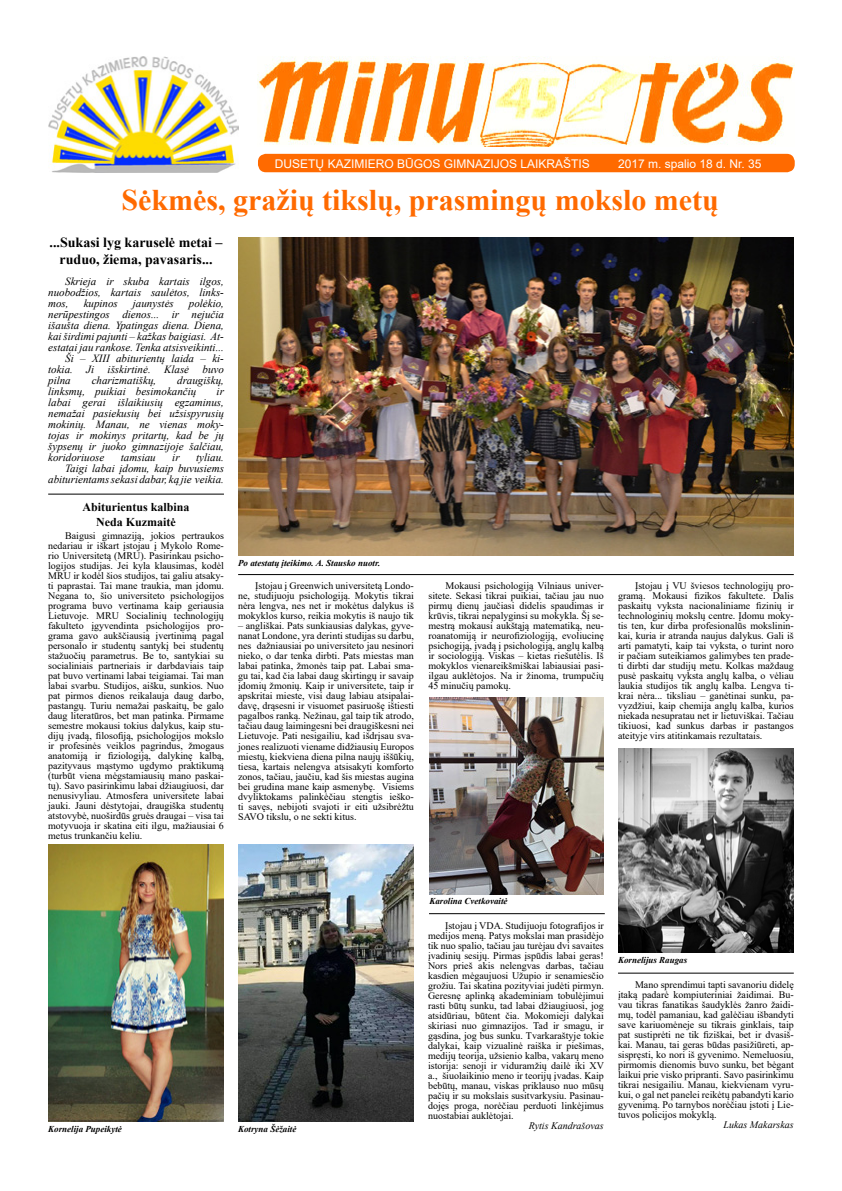
<style>
.page{position:relative;width:842px;height:1191px;background:#fff}
.page>*{position:absolute;margin:0;border:0;box-sizing:border-box;transform-origin:0 0}
.t1{font:700 30px "Times New Roman";color:#ff6a00}
.t2{font:700 14px/16.8px "Times New Roman";color:#000;text-align:center}
.t3{font:12px "Arial";color:#fff}
.t4{font:700 12px/14.4px "Times New Roman";color:#000;text-align:center}
.t5{font:italic 11px/11px "Times New Roman";color:#000;text-align:justify}
.t6{font:10px/10px "Times New Roman";color:#000;text-align:justify}
.t7{font:italic 10px "Times New Roman";color:#000}
.t8{font:italic 700 9px "Times New Roman";color:#000}
</style>
<div class="page">
<img style="left:258px;top:57px;width:537px;height:89px">
<div style="left:258px;top:154px;width:537px;height:18px;background:#ff6a00;border-radius:8px"></div>
<img style="left:48px;top:57px;width:190px;height:115px">
<img style="left:429px;top:697px;width:174px;height:197px">
<img style="left:239px;top:237px;width:555px;height:319px">
<img style="left:48px;top:844px;width:176px;height:277px">
<img style="left:238px;top:844px;width:176px;height:277px">
<img style="left:618px;top:748px;width:176px;height:204px">
<hr style="left:48px;top:494px;width:176px;height:1px;background:#000">
<hr style="left:238px;top:574px;width:556px;height:1px;background:#000">
<hr style="left:429px;top:913px;width:176px;height:1px;background:#000">
<hr style="left:618px;top:973px;width:176px;height:1px;background:#000">
<p class="t3" style="left:275px;top:156px;width:316px">DUSETŲ KAZIMIERO BŪGOS GIMNAZIJOS LAIKRAŠTIS</p>
<p class="t3" style="left:618px;top:156px;width:145px">2017 m. spalio 18 d. Nr. 35</p>
<h1 class="t1" style="left:121px;top:178px;width:599px">Sėkmės, gražių tikslų, prasmingų mokslo metų</h1>
<h2 class="t2" style="left:50px;top:233px;width:175px">...Sukasi lyg karuselė metai – ruduo, žiema, pavasaris...</h2>
<p class="t5" style="left:48px;top:275px;width:177px;text-indent:17px">Skrieja ir skuba kartais ilgos, nuobodžios, kartais saulėtos, links&shy;mos,</p>
<p class="t5" style="left:84px;top:297px;width:36px">kupinos</p>
<p class="t5" style="left:133px;top:297px;width:42px">jaunystės</p>
<p class="t5" style="left:189px;top:297px;width:37px">polėkio,</p>
<p class="t5" style="left:48px;top:308px;width:177px">nerūpestingos dienos... ir nejučia</p>
<p class="t5" style="left:48px;top:319px;width:177px">išaušta diena. Ypatingas diena. Diena,</p>
<p class="t5" style="left:48px;top:330px;width:177px">kai širdimi pajunti – kažkas baigiasi. At-</p>
<p class="t5" style="left:48px;top:341px;width:177px">estatai jau rankose. Tenka atsisveikinti...</p>
<p class="t5" style="left:65px;top:352px;width:160px">Ši – XIII abiturientų laida – ki-</p>
<p class="t5" style="left:48px;top:363px;width:177px">tokia. Ji išskirtinė. Klasė buvo</p>
<p class="t5" style="left:48px;top:374px;width:24px">pilna</p>
<p class="t5" style="left:92px;top:374px;width:66px">charizmatiškų,</p>
<p class="t5" style="left:48px;top:374px;width:177px;text-indent:129px">draugiškų, linksmų, puikiai besimokančių</p>
<p class="t5" style="left:48px;top:385px;width:177px;text-indent:168px">ir labai gerai išlaikiusių egzaminus, nemažai pasiekusių bei užsispyrusių mokinių. Manau, ne vienas moky&shy;tojas ir mokinys pritartų, kad be jų šypsenų ir juoko gimnazijoje šalčiau, koridoriuose</p>
<p class="t5" style="left:48px;top:451px;width:177px;text-align:right">tyliau.<br>Taigi labai įdomu, kaip buvusiems abiturientams sekasi dabar, ką jie veikia.</p>
<p class="t5" style="left:121px;top:451px;width:36px">tamsiau</p>
<p class="t5" style="left:172px;top:451px;width:9px">ir</p>
<p class="t4" style="left:83px;top:500px;width:109px">Abiturientus kalbina<br>Neda Kuzmaitė</p>
<p class="t6" style="left:48px;top:530px;width:177px;text-indent:17px">Baigusi gimnaziją, jokios pertraukos nedariau ir iškart įstojau į Mykolo Rome&shy;rio Universitetą (MRU). Pasirinkau psicho&shy;logijos studijas. Jei kyla klausimas, kodėl MRU ir kodėl šios studijos, tai galiu atsaky&shy;ti paprastai. Tai mane traukia, man įdomu.<br>Negana to, šio universiteto psichologijos programa buvo vertinama kaip geriausia Lietuvoje. MRU Socialinių technologijų fakulteto įgyvendinta psichologijos pro&shy;grama gavo aukščiausią įvertinimą pagal personalo ir studentų santykį bei studentų stažuočių parametrus. Be to, santykiai su socialiniais partneriais ir darbdaviais taip pat buvo vertinami labai teigiamai. Tai man labai svarbu. Studijos, aišku, sunkios. Nuo pat pirmos dienos reikalauja daug darbo, pastangų. Turiu nemažai paskaitų, be galo daug literatūros, bet man patinka. Pirmame semestre mokausi tokius dalykus, kaip stu&shy;dijų įvadą, filosofiją, psichologijos mokslo ir profesinės veiklos pagrindus, žmogaus anatomiją ir fiziologiją, dalykinę kalbą, pazityvaus mąstymo ugdymo praktikumą (turbūt viena mėgstamiausių mano paskai&shy;tų). Savo pasirinkimu labai džiaugiuosi, dar nenusivyliau. Atmosfera universitete labai jauki. Jauni dėstytojai, draugiška studentų atstovybė, nuoširdūs gruės draugai – visa tai motyvuoja ir skatina eiti ilgu, mažiausiai 6 metus trunkančiu keliu.</p>
<p class="t8" style="left:238px;top:557px;width:144px">Po atestatų įteikimo. A. Stausko nuotr.</p>
<p class="t6" style="left:238px;top:581px;width:177px;text-indent:17px">Įstojau į Greenwich universitetą Londo&shy;ne, studijuoju psichologiją. Mokytis tikrai nėra lengva, nes net ir mokėtus dalykus iš mokyklos kurso, reikia mokytis iš naujo tik</p>
<p class="t6" style="left:238px;top:621px;width:177px">– angliškai. Pats sunkiausias dalykas, gyve&shy;nanat Londone, yra derinti studijas su darbu, nes dažniausiai po universiteto jau nesinori nieko, o dar tenka dirbti. Pats miestas man labai patinka, žmonės taip pat. Labai sma&shy;gu tai, kad čia labai daug skirtingų ir savaip įdomių žmonių. Kaip ir universitete, taip ir apskritai mieste, visi daug labiau atsipalai&shy;davę, drąsesni ir visuomet pasiruošę ištiesti pagalbos ranką. Nežinau, gal taip tik atrodo, tačiau daug laimingesni bei draugiškesni nei Lietuvoje. Pati nesigailiu, kad išdrįsau sva&shy;jones realizuoti viename didžiausių Europos miestų, kiekviena diena pilna naujų iššūkių, tiesa, kartais nelengva atsisakyti komforto zonos, tačiau, jaučiu, kad šis miestas augina bei grudina mane kaip asmenybę. Visiems dvyliktokams palinkėčiau stengtis ieško&shy;ti savęs, nebijoti svajoti ir eiti užsibrėžtu SAVO tikslu, o ne sekti kitus.</p>
<p class="t6" style="left:428px;top:581px;width:177px;text-indent:17px">Mokausi psichologiją Vilniaus univer&shy;sitete. Sekasi tikrai puikiai, tačiau jau nuo pirmų dienų jaučiasi didelis spaudimas ir krūvis, tikrai nepalyginsi su mokykla. Šį se&shy;mestrą mokausi aukštąją matematiką, neu&shy;roanatomiją ir neurofiziologiją, evoliucinę psichogiją, įvadą į psichologiją, anglų kalbą ir sociologiją. Viskas – kietas riešutėlis. Iš mokyklos vienareikšmiškai labiausiai pasi&shy;ilgau auklėtojos. Na ir žinoma, trumpučių 45 minučių pamokų.</p>
<p class="t6" style="left:618px;top:581px;width:177px;text-indent:17px">Įstojau į VU šviesos technologijų pro&shy;gramą. Mokausi fizikos fakultete. Dalis paskaitų vyksta nacionaliniame fizinių ir technologinių mokslų centre. Įdomu moky&shy;tis ten, kur dirba profesionalūs mokslinin&shy;kai, kuria ir atranda naujus dalykus. Gali iš arti pamatyti, kaip tai vyksta, o turint noro ir pačiam suteikiamos galimybes ten prade&shy;ti dirbti dar studijų metu. Kolkas maždaug pusė paskaitų vyksta anglų kalba, o vėliau laukia studijos tik anglų kalba. Lengva ti&shy;krai nėra... tiksliau – ganėtinai sunku, pa&shy;vyzdžiui, kaip chemija anglų kalba, kurios niekada nesupratau net ir lietuviškai. Tačiau tikiuosi, kad sunkus darbas ir pastangos ateityje virs atitinkamais rezultatais.</p>
<p class="t8" style="left:48px;top:1122px;width:75px">Kornelija Pupeikytė</p>
<p class="t8" style="left:238px;top:1122px;width:60px">Kotryna Šėžaitė</p>
<p class="t8" style="left:429px;top:894px;width:80px">Karolina Cvetkovaitė</p>
<p class="t6" style="left:428px;top:920px;width:177px;text-indent:17px">Įstojau į VDA. Studijuoju fotografijos ir medijos meną. Patys mokslai man prasidėjo tik nuo spalio, tačiau jau turėjau dvi savaites įvadinių sesijų. Pirmas įspūdis labai geras!<br>Nors prieš akis nelengvas darbas, tačiau kasdien mėgaujuosi Užupio ir senamiesčio grožiu. Tai skatina pozityviai judėti pirmyn.<br>Geresnę aplinką akademiniam tobulėjimui rasti būtų sunku, tad labai džiaugiuosi, jog atsidūriau, būtent čia. Mokomieji dalykai skiriasi nuo gimnazijos. Tad ir smagu, ir gąsdina, jog bus sunku. Tvarkaraštyje tokie dalykai, kaip vizualinė raiška ir piešimas, medijų teorija, užsienio kalba, vakarų meno istorija: senoji ir viduramžių dailė iki XV a., šiuolaikinio meno ir teorijų įvadas. Kaip bebūtų, manau, viskas priklauso nuo mūsų pačių ir su mokslais susitvarkysiu. Pasinau&shy;dojęs proga, norėčiau perduoti linkėjimus nuostabiai auklėtojai.</p>
<p class="t7" style="left:529px;top:1118px;width:77px">Rytis Kandrašovas</p>
<p class="t8" style="left:618px;top:953px;width:71px">Kornelijus Raugas</p>
<p class="t6" style="left:618px;top:979px;width:177px;text-indent:17px">Mano sprendimui tapti savanoriu didelę įtaką padarė kompiuteriniai žaidimai. Bu&shy;vau tikras fanatikas šaudyklės žanro žaidi&shy;mų, todėl pamaniau, kad galėčiau išbandyti save kariuomėneje su tikrais ginklais, taip pat sustiprėti ne tik fiziškai, bet ir dvasiš&shy;kai. Manau, tai geras būdas pasižiūreti, ap&shy;sispręsti, ko nori iš gyvenimo. Nemeluosiu, pirmomis dienomis buvo sunku, bet bėgant laikui prie visko pripranti. Savo pasirinkimu tikrai nesigailiu. Manau, kiekvienam vyru&shy;kui, o gal net panelei reikėtų pabandyti kario gyvenimą. Po tarnybos norėčiau įstoti į Lie&shy;tuvos policijos mokyklą.</p>
<p class="t7" style="left:723px;top:1118px;width:72px">Lukas Makarskas</p>
</div>
